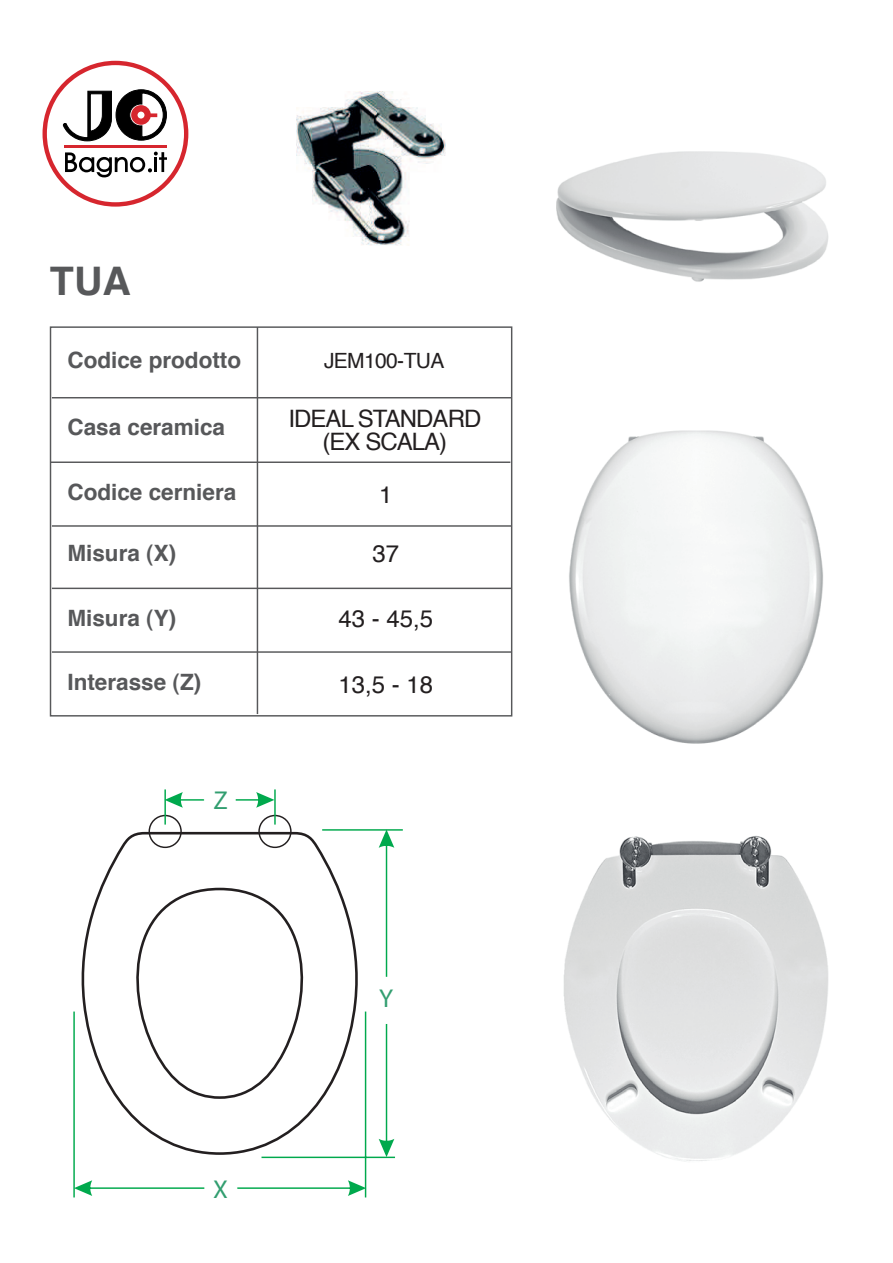
<style>
.page{position:relative;width:893px;height:1263px;background:#fff}
.page>*{position:absolute;margin:0;border:0;box-sizing:border-box;transform-origin:0 0}
.t1{font:700 39.3px "Helvetica";color:#57585a}
.t2{font:300 25.95px "Swiss 721 BT";color:#329e70}
.t3{font:24px/22.5px "Helvetica";letter-spacing:-.04em;color:#231f20;text-align:center}
.t4{font:700 22.5px "Helvetica";color:#57585a}
.t5{font:21px "Helvetica";letter-spacing:-.03em;color:#231f20}
</style>
<div class="page">
<svg style="left:43px;top:61px;width:145px;height:146px"></svg>
<hr style="left:257px;top:327px;width:1px;height:387px;background:#57585a">
<hr style="left:52px;top:525px;width:459px;height:2px;background:#57585a">
<hr style="left:52px;top:588px;width:459px;height:1px;background:#57585a">
<hr style="left:52px;top:651px;width:459px;height:2px;background:#57585a">
<hr style="left:52px;top:397px;width:459px;height:1px;background:#57585a">
<hr style="left:51px;top:461px;width:459px;height:2px;background:#57585a">
<img style="left:563px;top:835px;width:266px;height:327px">
<img style="left:569px;top:430px;width:254px;height:314px">
<img style="left:556px;top:151px;width:273px;height:131px">
<img style="left:296px;top:91px;width:149px;height:154px">
<svg style="left:81px;top:831px;width:284px;height:325px"></svg>
<svg style="left:148px;top:814px;width:144px;height:35px"></svg>
<hr style="left:164px;top:789px;width:2px;height:35px;background:#00a94d">
<hr style="left:274px;top:789px;width:2px;height:35px;background:#00a94d">
<hr style="left:73px;top:1011px;width:2px;height:186px;background:#00a94d">
<hr style="left:365px;top:1011px;width:1px;height:186px;background:#00a94d">
<hr style="left:261px;top:1156px;width:134px;height:2px;background:#00a94d">
<hr style="left:322px;top:829px;width:81px;height:2px;background:#00a94d">
<svg style="left:165px;top:792px;width:39px;height:16px"></svg>
<svg style="left:236px;top:792px;width:38px;height:16px"></svg>
<svg style="left:74px;top:1180px;width:130px;height:16px"></svg>
<svg style="left:237px;top:1180px;width:128px;height:16px"></svg>
<svg style="left:379px;top:829px;width:15px;height:148px"></svg>
<svg style="left:379px;top:1024px;width:15px;height:133px"></svg>
<h1 class="t1" style="left:50px;top:249px;width:82px">TUA</h1>
<p class="t4" style="left:67px;top:342px;width:175px">Codice prodotto</p>
<p class="t5" style="left:324px;top:345px;width:122px">JEM100-TUA</p>
<p class="t3" style="left:288px;top:408px;width:194px">IDEAL STANDARD (EX SCALA)</p>
<p class="t3" style="left:379px;top:484px;width:15px">1</p>
<p class="t4" style="left:67px;top:409px;width:159px">Casa ceramica</p>
<p class="t4" style="left:67px;top:474px;width:170px">Codice cerniera</p>
<p class="t4" style="left:67px;top:535px;width:110px">Misura (X)</p>
<p class="t3" style="left:372px;top:543px;width:28px">37</p>
<p class="t4" style="left:67px;top:600px;width:110px">Misura (Y)</p>
<p class="t4" style="left:67px;top:664px;width:135px">Interasse (Z)</p>
<p class="t2" style="left:213px;top:785px;width:16px">Z</p>
<p class="t2" style="left:213px;top:1173px;width:16px">X</p>
<p class="t3" style="left:338px;top:608px;width:96px">43 - 45,5</p>
<p class="t3" style="left:338px;top:673px;width:96px">13,5 - 18</p>
<p class="t2" style="left:379px;top:982px;width:16px">Y</p>
</div>
